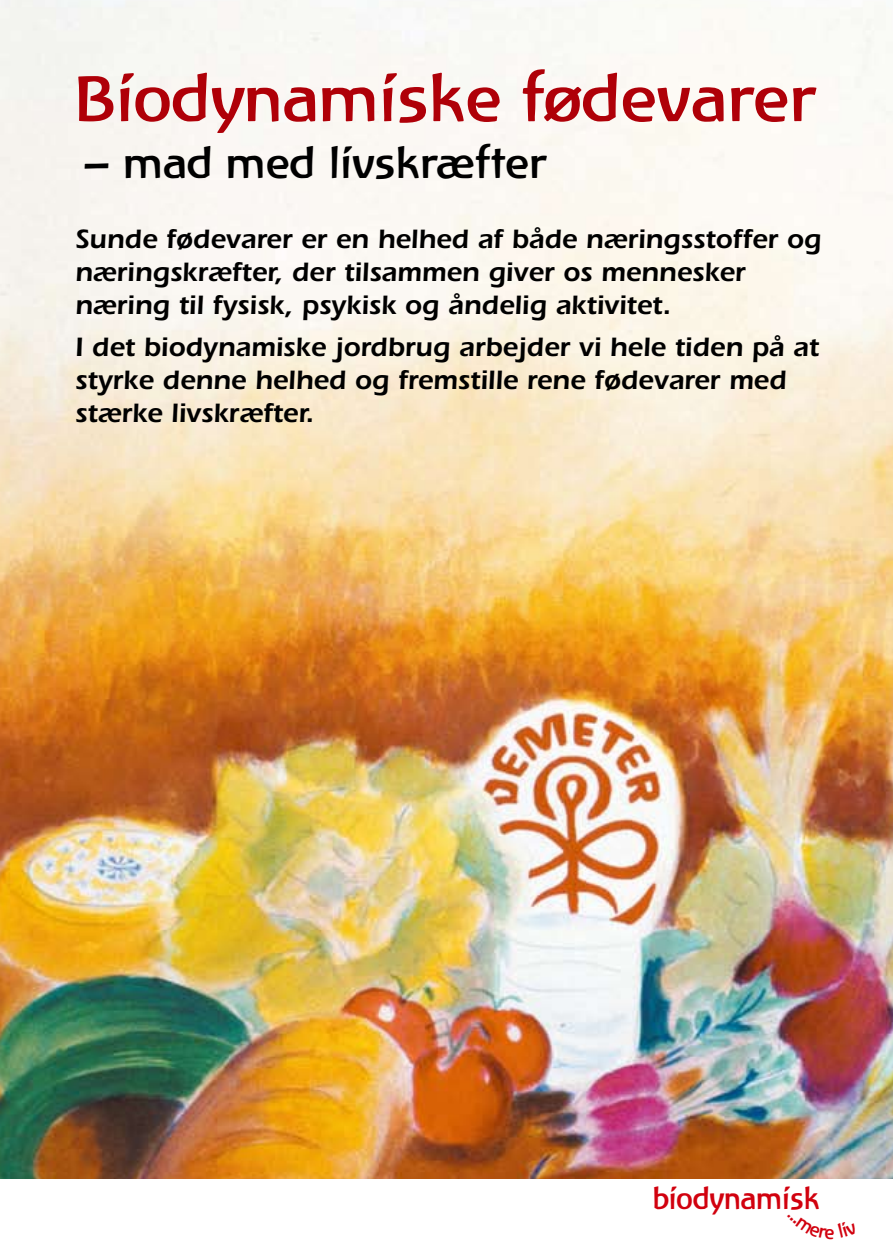
<style>
.page{position:relative;width:893px;height:1259px;background:#fff}
.page>*{position:absolute;margin:0;border:0;box-sizing:border-box;transform-origin:0 0}
.t1{font:500 62.4px "Atlantis";color:#af0008}
.t2{font:500 41.4px "Atlantis";color:#000}
.t3{font:500 29.4px "Atlantis";color:#d1010e;scale:.92 1}
.t4{font:600 27.6px/32.7px "Itc Eras";color:#000}
.t5{font:500 18.6px "Atlantis";color:#d1010e;scale:.92 1}
</style>
<div class="page">
<img style="left:0;top:0;width:893px;height:1178px">
<h1 class="t1" style="left:74px;top:61px;width:743px">Biodynamiske fødevarer</h1>
<h2 class="t2" style="left:82px;top:138px;width:465px">– mad med livskræfter</h2>
<p class="t4" style="left:75px;top:223px;width:748px">Sunde fødevarer er en helhed af både næringsstoffer og næringskræfter, der tilsammen giver os mennesker næring til fysisk, psykisk og åndelig aktivitet.</p>
<p class="t4" style="left:75px;top:331px;width:745px">I det biodynamiske jordbrug arbejder vi hele tiden på at styrke denne helhed og fremstille rene fødevarer med stærke livskræfter.</p>
<p class="t3" style="left:653px;top:1180px;width:183px">biodynamisk</p>
<p class="t5" style="left:824px;top:1221px;width:12px">e</p>
</div>
